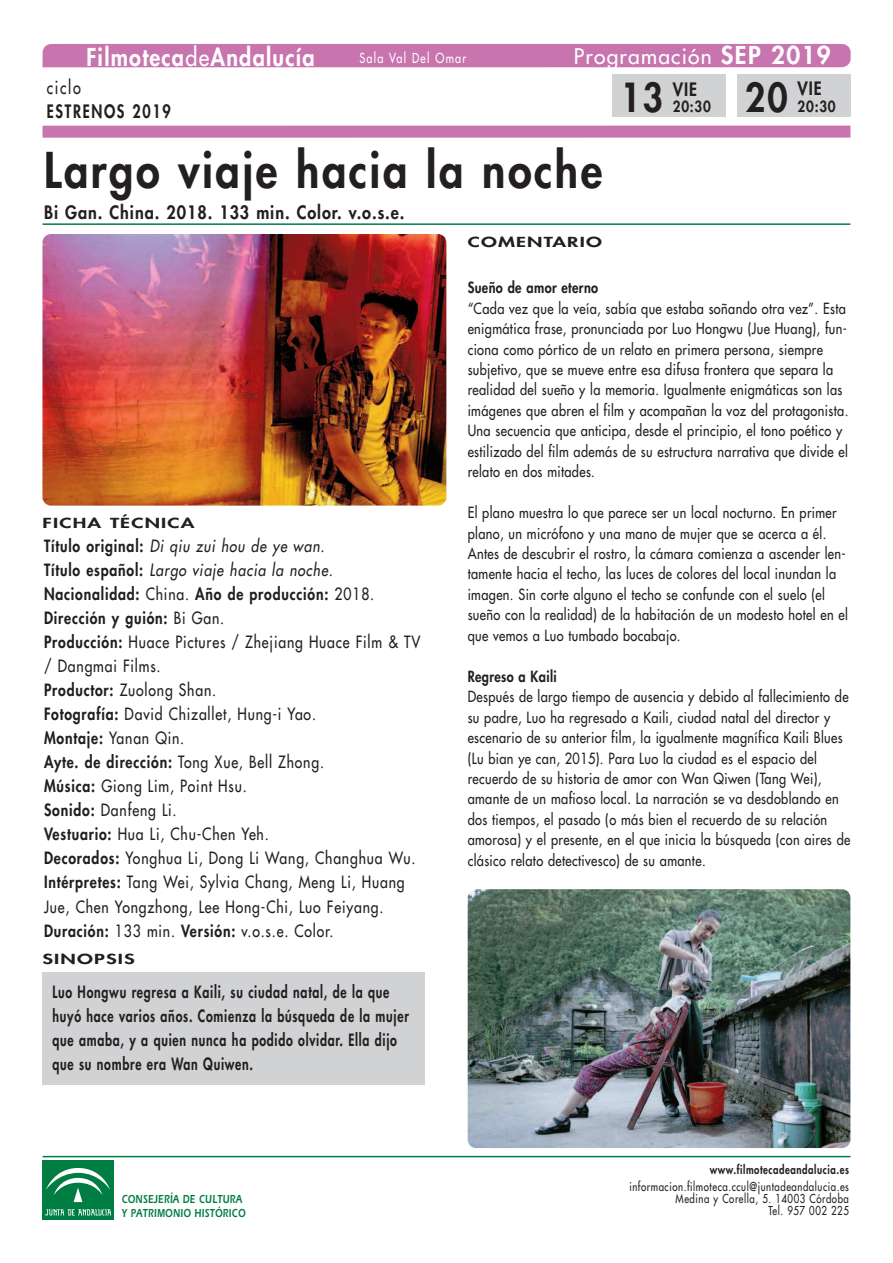
<style>
.page{position:relative;width:893px;height:1263px;background:#fff}
.page>*{position:absolute;margin:0;border:0;box-sizing:border-box;transform-origin:0 0}
.t1{font:800 48px "Futura LT";letter-spacing:.06em;color:#231f20;scale:.9 1}
.t2{font:800 39px "Futura LT";color:#231f20;scale:.9 1}
.t3{font:800 24px "Futura LT";letter-spacing:.06em;color:#fff;scale:.9 1}
.t4{font:21px "Futura LT";letter-spacing:.06em;color:#fff}
.t5{font:800 18px "Futura LT";letter-spacing:.06em;color:#231f20;scale:.9 1}
.t6{font:800 18px "Futura LT";letter-spacing:.115em;color:#231f20;scale:.8 1}
.t7{font:18px "Futura LT";letter-spacing:.115em;color:#231f20;scale:.8 1}
.t8{font:16.5px/24px "Futura LT";letter-spacing:.06em;color:#231f20;scale:.85 1}
.t9{font:800 16.5px/24px "Futura LT";letter-spacing:.06em;color:#231f20;scale:.75 1}
.t10{font:15px/20.4px "Futura LT";letter-spacing:.03em;color:#231f20;scale:.85 1}
.t11{font:800 15px "Futura LT";letter-spacing:.03em;color:#231f20;scale:.85 1}
.t12{font:800 15px "Futura LT";letter-spacing:.03em;color:#231f20;scale:.9 1}
.t13{font:800 13.5px "Futura LT";letter-spacing:.06em;color:#231f20;scale:1.5 1}
.t14{font:13.5px "Futura LT";letter-spacing:.115em;color:#fff;scale:.8 1}
.t15{font:12px/12px "Futura LT";letter-spacing:.06em;color:#231f20;text-align:right;scale:.8 1}
.t16{font:12px/14.4px "Erie Black Plain";letter-spacing:.03em;color:#007d43;scale:.75 1}
.t17{font:800 12px "Futura LT";letter-spacing:.06em;color:#231f20;scale:.8 1}
.s1{font-weight:400}
.s2{font-weight:800;font-size:24px}
.s3{font-weight:800}
.s4{font-style:italic}
</style>
<div class="page">
<img style="left:42px;top:234px;width:404px;height:272px;border-radius:9px">
<div style="left:43px;top:44px;width:808px;height:23px;background:#c774af"></div>
<div style="left:43px;top:126px;width:807px;height:12px;background:#c774af"></div>
<div style="left:42px;top:973px;width:383px;height:112px;background:#d1d2d4"></div>
<hr style="left:43px;top:223px;width:807px;height:2px;background:#007d43">
<hr style="left:43px;top:1156px;width:807px;height:1px;background:#007d43">
<div style="left:43px;top:1160px;width:71px;height:60px;background:#007d43"></div>
<svg style="left:45px;top:1209px;width:66px;height:6px"></svg>
<svg style="left:46px;top:1168px;width:64px;height:35px"></svg>
<div style="left:612px;top:74px;width:114px;height:43px;background:#d1d2d4"></div>
<div style="left:737px;top:74px;width:113px;height:43px;background:#d1d2d4"></div>
<img style="left:468px;top:889px;width:382px;height:259px;border-radius:9px">
<h3 class="t3" style="left:86px;top:42px;width:255px">Filmoteca<span class="s1">de</span>Andalucía</h3>
<h3 class="t4" style="left:574px;top:43px;width:258px">Programación <span class="s2">SEP 2019</span></h3>
<p class="t14" style="left:359px;top:49px;width:135px">Sala Val Del Omar</p>
<p class="t7" style="left:47px;top:76px;width:44px">ciclo</p>
<p class="t6" style="left:47px;top:100px;width:156px">ESTRENOS 2019</p>
<h1 class="t1" style="left:44px;top:138px;width:622px">Largo viaje hacia la noche</h1>
<p class="t5" style="left:44px;top:201px;width:402px">Bi Gan. China. 2018. 133 min. Color. v.o.s.e.</p>
<p class="t13" style="left:468px;top:233px;width:91px">COMENTARIO</p>
<h2 class="t2" style="left:620px;top:72px;width:49px">13</h2>
<p class="t5" style="left:673px;top:77px;width:28px">VIE</p>
<p class="t12" style="left:673px;top:96px;width:44px">20:30</p>
<h2 class="t2" style="left:745px;top:71px;width:49px">20</h2>
<p class="t5" style="left:797px;top:77px;width:28px">VIE</p>
<p class="t12" style="left:797px;top:96px;width:44px">20:30</p>
<p class="t13" style="left:43px;top:514px;width:103px">FICHA TÉCNICA</p>
<p class="t8" style="left:44px;top:534px;width:444px"><span class="s3">Título original:</span> <span class="s4">Di qiu zui hou de ye wan.<br></span><span class="s3">Título español:</span> <span class="s4">Largo viaje hacia la noche.<br></span><span class="s3">Nacionalidad:</span> China. <span class="s3">Año de producción:</span> 2018.<br><span class="s3">Dirección y guión:</span> Bi Gan.<br><span class="s3">Producción:</span> Huace Pictures / Zhejiang Huace Film &amp; TV / Dangmai Films.<br><span class="s3">Productor:</span> Zuolong Shan.<br><span class="s3">Fotografía:</span> David Chizallet, Hung-i Yao.<br><span class="s3">Montaje:</span> Yanan Qin.<br><span class="s3">Ayte. de dirección:</span> Tong Xue, Bell Zhong.<br><span class="s3">Música:</span> Giong Lim, Point Hsu.<br><span class="s3">Sonido:</span> Danfeng Li.<br><span class="s3">Vestuario:</span> Hua Li, Chu-Chen Yeh.<br><span class="s3">Decorados:</span> Yonghua Li, Dong Li Wang, Changhua Wu.<br><span class="s3">Intérpretes:</span> Tang Wei, Sylvia Chang, Meng Li, Huang Jue, Chen Yongzhong, Lee Hong-Chi, Luo Feiyang.<br><span class="s3">Duración:</span> 133 min. <span class="s3">Versión:</span> v.o.s.e. Color.</p>
<p class="t13" style="left:42px;top:950px;width:63px">SINOPSIS</p>
<p class="t9" style="left:52px;top:979px;width:477px">Luo Hongwu regresa a Kaili, su ciudad natal, de la que huyó hace varios años. Comienza la búsqueda de la mujer que amaba, y a quien nunca ha podido olvidar. Ella dijo que su nombre era Wan Quiwen.</p>
<p class="t16" style="left:122px;top:1191px;width:167px">CONSEJERÍA DE CULTURA<br>Y PATRIMONIO HISTÓRICO</p>
<p class="t11" style="left:468px;top:278px;width:155px">Sueño de amor eterno</p>
<p class="t10" style="left:468px;top:298px;width:449px">“Cada vez que la veía, sabía que estaba soñando otra vez”. Esta enigmática frase, pronunciada por Luo Hongwu (Jue Huang), fun&shy;ciona como pórtico de un relato en primera persona, siempre subjetivo, que se mueve entre esa difusa frontera que separa la realidad del sueño y la memoria. Igualmente enigmáticas son las imágenes que abren el film y acompañan la voz del protagonista.<br>Una secuencia que anticipa, desde el principio, el tono poético y estilizado del film además de su estructura narrativa que divide el relato en dos mitades.</p>
<p class="t10" style="left:468px;top:502px;width:449px">El plano muestra lo que parece ser un local nocturno. En primer plano, un micrófono y una mano de mujer que se acerca a él.<br>Antes de descubrir el rostro, la cámara comienza a ascender len&shy;tamente hacia el techo, las luces de colores del local inundan la imagen. Sin corte alguno el techo se confunde con el suelo (el sueño con la realidad) de la habitación de un modesto hotel en el que vemos a Luo tumbado bocabajo.</p>
<p class="t11" style="left:468px;top:666px;width:106px">Regreso a Kaili</p>
<p class="t10" style="left:468px;top:686px;width:452px">Después de largo tiempo de ausencia y debido al fallecimiento de su padre, Luo ha regresado a Kaili, ciudad natal del director y escenario de su anterior film, la igualmente magnífica Kaili Blues (Lu bian ye can, 2015). Para Luo la ciudad es el espacio del recuerdo de su historia de amor con Wan Qiwen (Tang Wei), amante de un mafioso local. La narración se va desdoblando en dos tiempos, el pasado (o más bien el recuerdo de su relación amorosa) y el presente, en el que inicia la búsqueda (con aires de clásico relato detectivesco) de su amante.</p>
<p class="t17" style="left:710px;top:1162px;width:176px">www.filmotecadeandalucia.es</p>
<p class="t15" style="left:629px;top:1180px;width:276px">informacion.filmoteca.ccul@juntadeandalucia.es<br>Medina y Corella, 5. 14003 Córdoba<br>Tel. 957 002 225</p>
</div>
